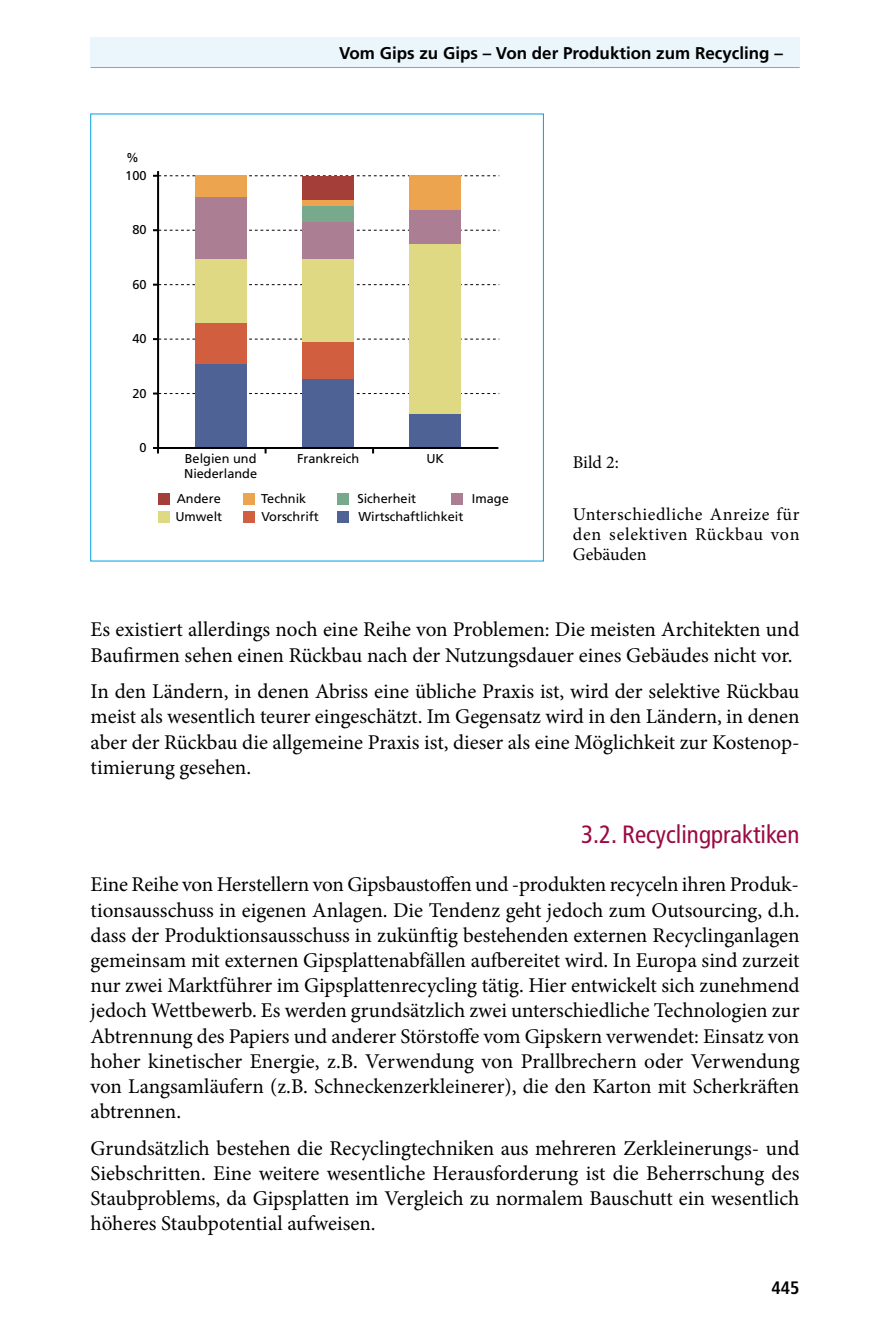
<style>
.page{position:relative;width:879px;height:1333px;background:#fff}
.page>*{position:absolute;margin:0;border:0;box-sizing:border-box;transform-origin:0 0}
.t1{font:condensed 25px "Frutiger";color:#9b0a42}
.t2{font:21px/25.2px "Minion Pro";color:#000;text-align:justify}
.t3{font:18px/20px "Minion Pro";letter-spacing:.03em;color:#000;text-align:justify}
.t4{font:700 condensed 18px "Frutiger";color:#000}
.t5{font:700 17px "Frutiger";color:#000}
.t6{font:12.8px/15.4px "Frutiger";color:#000}
</style>
<div class="page">
<div style="left:90px;top:37px;width:709px;height:30px;background:#ebf6fc"></div>
<hr style="left:91px;top:67px;width:708px;height:1px;background:#9c9e9f">
<svg style="left:153px;top:175px;width:346px;height:2px"></svg>
<svg style="left:153px;top:229px;width:346px;height:2px"></svg>
<svg style="left:153px;top:284px;width:346px;height:2px"></svg>
<svg style="left:153px;top:338px;width:346px;height:2px"></svg>
<svg style="left:153px;top:392px;width:346px;height:2px"></svg>
<hr style="left:157px;top:171px;width:2px;height:277px;background:#000">
<div style="left:195px;top:364px;width:51px;height:84px;background:#4f6295"></div>
<div style="left:195px;top:322px;width:51px;height:42px;background:#d15e3f"></div>
<div style="left:195px;top:259px;width:51px;height:63px;background:#dfd984"></div>
<div style="left:195px;top:197px;width:51px;height:62px;background:#ac7e94"></div>
<div style="left:195px;top:175px;width:51px;height:22px;background:#eda44f"></div>
<div style="left:302px;top:379px;width:52px;height:69px;background:#4f6295"></div>
<div style="left:302px;top:341px;width:52px;height:38px;background:#d15e3f"></div>
<div style="left:302px;top:259px;width:52px;height:82px;background:#dfd984"></div>
<div style="left:302px;top:221px;width:52px;height:38px;background:#ac7e94"></div>
<div style="left:302px;top:206px;width:52px;height:15px;background:#77aa8c"></div>
<div style="left:302px;top:199px;width:52px;height:7px;background:#eda44f"></div>
<div style="left:302px;top:176px;width:52px;height:23px;background:#a43e38"></div>
<div style="left:409px;top:413px;width:52px;height:35px;background:#4f6295"></div>
<div style="left:409px;top:244px;width:52px;height:169px;background:#dfd984"></div>
<div style="left:409px;top:209px;width:52px;height:35px;background:#ac7e94"></div>
<div style="left:409px;top:175px;width:52px;height:35px;background:#eda44f"></div>
<svg style="left:153px;top:447px;width:6px;height:6px"></svg>
<hr style="left:158px;top:447px;width:340px;height:2px;background:#000">
<div style="left:158px;top:492px;width:12px;height:12px;background:#a43e38"></div>
<div style="left:158px;top:511px;width:12px;height:11px;background:#dfd984"></div>
<div style="left:243px;top:511px;width:12px;height:11px;background:#d15e3f"></div>
<div style="left:337px;top:511px;width:12px;height:11px;background:#4f6295"></div>
<div style="left:243px;top:492px;width:12px;height:12px;background:#eda44f"></div>
<div style="left:337px;top:492px;width:12px;height:12px;background:#77aa8c"></div>
<div style="left:451px;top:492px;width:12px;height:12px;background:#ac7e94"></div>
<p class="t5" style="left:339px;top:43px;width:445px">Vom Gips zu Gips – Von der Produktion zum Recycling –</p>
<p class="t6" style="left:126px;top:150px;width:14px">%</p>
<p class="t6" style="left:125px;top:167px;width:23px">100</p>
<p class="t6" style="left:132px;top:222px;width:16px">80</p>
<p class="t6" style="left:132px;top:276px;width:16px">60</p>
<p class="t6" style="left:132px;top:331px;width:16px">40</p>
<p class="t6" style="left:132px;top:385px;width:16px">20</p>
<p class="t6" style="left:139px;top:439px;width:9px">0</p>
<p class="t6" style="left:184px;top:450px;width:75px">Belgien und<br>Niederlande</p>
<p class="t6" style="left:177px;top:490px;width:45px">Andere</p>
<p class="t6" style="left:297px;top:450px;width:64px">Frankreich</p>
<p class="t6" style="left:426px;top:450px;width:19px">UK</p>
<p class="t6" style="left:261px;top:490px;width:47px">Technik</p>
<p class="t6" style="left:357px;top:490px;width:60px">Sicherheit</p>
<p class="t6" style="left:472px;top:490px;width:38px">Image</p>
<p class="t6" style="left:175px;top:508px;width:48px">Umwelt</p>
<p class="t6" style="left:261px;top:508px;width:59px">Vorschrift</p>
<p class="t6" style="left:358px;top:508px;width:107px">Wirtschaftlichkeit</p>
<p class="t3" style="left:573px;top:452px;width:48px">Bild 2:</p>
<p class="t3" style="left:573px;top:504px;width:228px">Unterschiedliche Anreize für den selektiven Rückbau von Gebäuden</p>
<p class="t2" style="left:91px;top:617px;width:710px">Es existiert allerdings noch eine Reihe von Problemen: Die meisten Architekten und<br>Baufirmen sehen einen Rückbau nach der Nutzungsdauer eines Gebäudes nicht vor.</p>
<p class="t2" style="left:91px;top:679px;width:710px">In den Ländern, in denen Abriss eine übliche Praxis ist, wird der selektive Rückbau meist als wesentlich teurer eingeschätzt. Im Gegensatz wird in den Ländern, in denen aber der Rückbau die allgemeine Praxis ist, dieser als eine Möglichkeit zur Kostenop&shy;timierung gesehen.</p>
<p class="t1" style="left:581px;top:820px;width:220px">3.2. Recyclingpraktiken</p>
<p class="t2" style="left:91px;top:872px;width:710px">Eine Reihe von Herstellern von Gipsbaustoffen und -produkten recyceln ihren Produk&shy;tionsausschuss in eigenen Anlagen. Die Tendenz geht jedoch zum Outsourcing, d.h. dass der Produktionsausschuss in zukünftig bestehenden externen Recyclinganlagen gemeinsam mit externen Gipsplattenabfällen aufbereitet wird. In Europa sind zurzeit nur zwei Marktführer im Gipsplattenrecycling tätig. Hier entwickelt sich zunehmend jedoch Wettbewerb. Es werden grundsätzlich zwei unterschiedliche Technologien zur Abtrennung des Papiers und anderer Störstoffe vom Gipskern verwendet: Einsatz von hoher kinetischer Energie, z.B. Verwendung von Prallbrechern oder Verwendung von Langsamläufern (z.B. Schneckenzerkleinerer), die den Karton mit Scherkräften abtrennen.</p>
<p class="t2" style="left:91px;top:1135px;width:710px">Grundsätzlich bestehen die Recyclingtechniken aus mehreren Zerkleinerungs- und Siebschritten. Eine weitere wesentliche Herausforderung ist die Beherrschung des Staubproblems, da Gipsplatten im Vergleich zu normalem Bauschutt ein wesentlich höheres Staubpotential aufweisen.</p>
<p class="t4" style="left:771px;top:1276px;width:30px">445</p>
</div>
